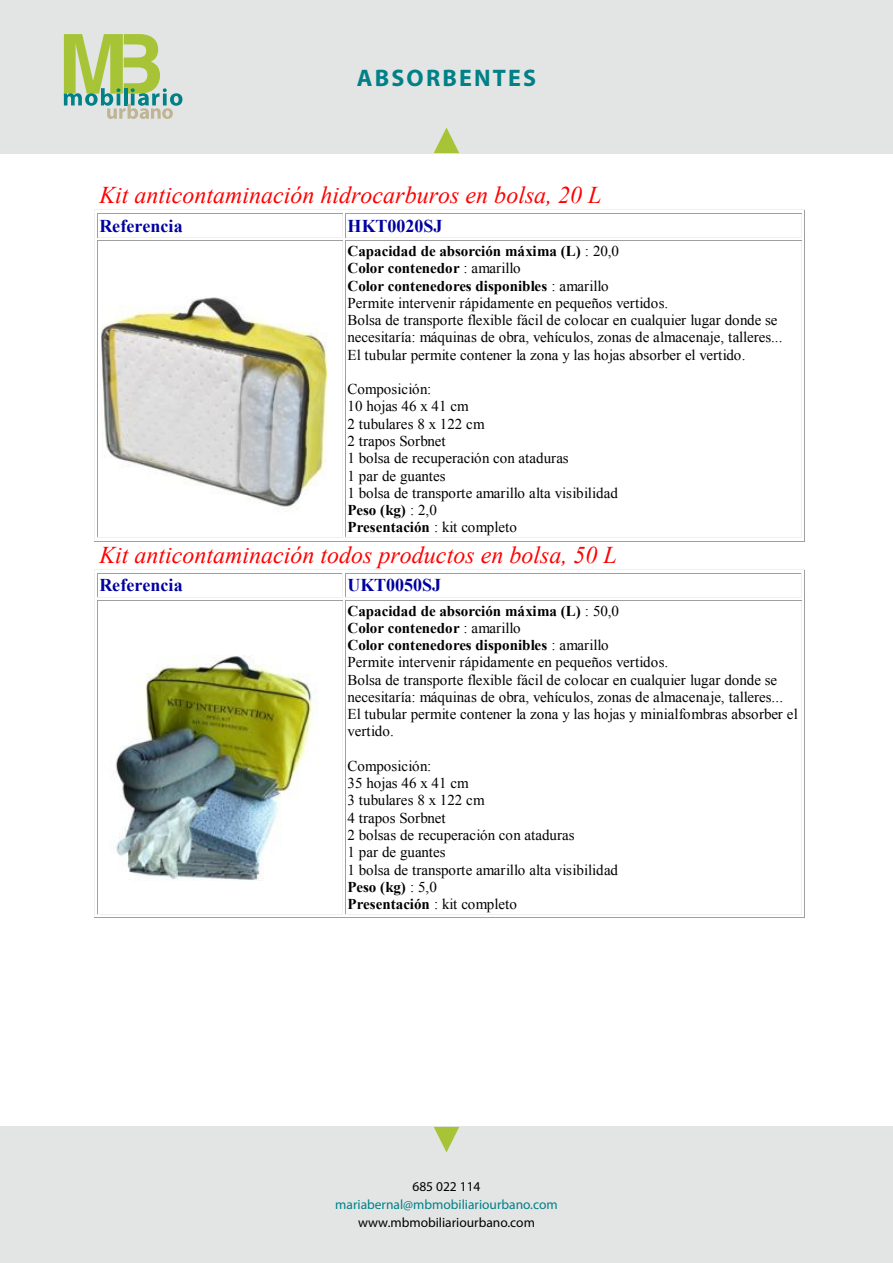
<style>
.page{position:relative;width:893px;height:1263px;background:#fff}
.page>*{position:absolute;margin:0;border:0;box-sizing:border-box;transform-origin:0 0}
.t1{font:italic 24px "Times New Roman";color:#f00}
.t2{font:700 24px "Myriad Pro";letter-spacing:.09em;color:#008087}
.t3{font:700 18px "Times New Roman";color:#0000a0}
.t4{font:15px/17.2px "Times New Roman";letter-spacing:-.005em;color:#000}
.t5{font:13.5px "Myriad Pro";color:#000}
.t6{font:13.5px "Myriad Pro";color:#008087}
.s1{font-weight:700}
</style>
<div class="page">
<div style="left:0;top:0;width:893px;height:153px;background:#e3e4e4"></div>
<div style="left:0;top:1127px;width:893px;height:136px;background:#e3e4e4"></div>
<svg style="left:64px;top:34px;width:118px;height:85px"></svg>
<svg style="left:434px;top:1127px;width:25px;height:25px"></svg>
<svg style="left:434px;top:128px;width:25px;height:25px"></svg>
<hr style="left:95px;top:209px;width:249px;height:1px;background:#f0f0f0">
<hr style="left:345px;top:209px;width:459px;height:1px;background:#f0f0f0">
<hr style="left:98px;top:213px;width:244px;height:1px;background:#a0a0a0">
<hr style="left:98px;top:237px;width:244px;height:1px;background:#f0f0f0">
<hr style="left:346px;top:213px;width:455px;height:1px;background:#a0a0a0">
<hr style="left:346px;top:237px;width:455px;height:1px;background:#f0f0f0">
<svg style="left:94px;top:209px;width:4px;height:33px"></svg>
<hr style="left:98px;top:240px;width:244px;height:1px;background:#a0a0a0">
<hr style="left:98px;top:537px;width:244px;height:1px;background:#f0f0f0">
<hr style="left:97px;top:241px;width:1px;height:296px;background:#a0a0a0">
<hr style="left:342px;top:241px;width:1px;height:296px;background:#f0f0f0">
<hr style="left:94px;top:242px;width:1px;height:299px;background:#f0f0f0">
<hr style="left:95px;top:541px;width:249px;height:1px;background:#a0a0a0">
<svg style="left:342px;top:209px;width:4px;height:32px"></svg>
<hr style="left:346px;top:240px;width:455px;height:1px;background:#a0a0a0">
<svg style="left:801px;top:209px;width:4px;height:33px"></svg>
<hr style="left:346px;top:537px;width:455px;height:1px;background:#f0f0f0">
<hr style="left:345px;top:241px;width:1px;height:296px;background:#a0a0a0">
<hr style="left:801px;top:241px;width:1px;height:296px;background:#f0f0f0">
<hr style="left:345px;top:541px;width:459px;height:1px;background:#a0a0a0">
<hr style="left:804px;top:242px;width:1px;height:299px;background:#a0a0a0">
<hr style="left:95px;top:569px;width:249px;height:1px;background:#f0f0f0">
<hr style="left:345px;top:569px;width:459px;height:1px;background:#f0f0f0">
<hr style="left:98px;top:573px;width:244px;height:1px;background:#a0a0a0">
<hr style="left:98px;top:597px;width:244px;height:1px;background:#f0f0f0">
<hr style="left:346px;top:573px;width:455px;height:1px;background:#a0a0a0">
<hr style="left:346px;top:597px;width:455px;height:1px;background:#f0f0f0">
<svg style="left:94px;top:569px;width:4px;height:33px"></svg>
<hr style="left:98px;top:600px;width:244px;height:1px;background:#a0a0a0">
<hr style="left:98px;top:914px;width:244px;height:1px;background:#f0f0f0">
<hr style="left:97px;top:601px;width:1px;height:313px;background:#a0a0a0">
<hr style="left:342px;top:601px;width:1px;height:313px;background:#f0f0f0">
<hr style="left:94px;top:602px;width:1px;height:315px;background:#f0f0f0">
<hr style="left:95px;top:917px;width:249px;height:1px;background:#a0a0a0">
<svg style="left:342px;top:569px;width:4px;height:32px"></svg>
<hr style="left:346px;top:600px;width:455px;height:1px;background:#a0a0a0">
<svg style="left:801px;top:569px;width:4px;height:33px"></svg>
<hr style="left:346px;top:914px;width:455px;height:1px;background:#f0f0f0">
<hr style="left:345px;top:601px;width:1px;height:313px;background:#a0a0a0">
<hr style="left:801px;top:601px;width:1px;height:313px;background:#f0f0f0">
<hr style="left:345px;top:917px;width:459px;height:1px;background:#a0a0a0">
<hr style="left:804px;top:602px;width:1px;height:315px;background:#a0a0a0">
<img style="left:102px;top:297px;width:225px;height:210px">
<img style="left:115px;top:655px;width:199px;height:225px">
<h1 class="t2" style="left:357px;top:62px;width:181px">ABSORBENTES</h1>
<h1 class="t1" style="left:99px;top:179px;width:504px">Kit anticontaminación hidrocarburos en bolsa, 20 L</h1>
<p class="t3" style="left:99px;top:213px;width:85px">Referencia</p>
<p class="t3" style="left:348px;top:213px;width:96px">HKT0020SJ</p>
<p class="t4" style="left:348px;top:242px;width:436px"><span class="s1">Capacidad de absorción máxima (L)</span> : 20,0<br><span class="s1">Color contenedor</span> : amarillo<br><span class="s1">Color contenedores disponibles</span> : amarillo<br>Permite intervenir rápidamente en pequeños vertidos.<br>Bolsa de transporte flexible fácil de colocar en cualquier lugar donde se necesitaría: máquinas de obra, vehículos, zonas de almacenaje, talleres...<br>El tubular permite contener la zona y las hojas absorber el vertido.</p>
<p class="t4" style="left:348px;top:380px;width:272px">Composición:<br>10 hojas 46 x 41 cm<br>2 tubulares 8 x 122 cm<br>2 trapos Sorbnet<br>1 bolsa de recuperación con ataduras<br>1 par de guantes<br>1 bolsa de transporte amarillo alta visibilidad<br><span class="s1">Peso (kg)</span> : 2,0<br><span class="s1">Presentación</span> : kit completo</p>
<h1 class="t1" style="left:99px;top:539px;width:519px">Kit anticontaminación todos productos en bolsa, 50 L</h1>
<p class="t3" style="left:99px;top:573px;width:85px">Referencia</p>
<p class="t3" style="left:348px;top:573px;width:95px">UKT0050SJ</p>
<p class="t4" style="left:348px;top:602px;width:452px"><span class="s1">Capacidad de absorción máxima (L)</span> : 50,0<br><span class="s1">Color contenedor</span> : amarillo<br><span class="s1">Color contenedores disponibles</span> : amarillo<br>Permite intervenir rápidamente en pequeños vertidos.<br>Bolsa de transporte flexible fácil de colocar en cualquier lugar donde se necesitaría: máquinas de obra, vehículos, zonas de almacenaje, talleres...<br>El tubular permite contener la zona y las hojas y minialfombras absorber el vertido.</p>
<p class="t4" style="left:348px;top:757px;width:272px">Composición:<br>35 hojas 46 x 41 cm<br>3 tubulares 8 x 122 cm<br>4 trapos Sorbnet<br>2 bolsas de recuperación con ataduras<br>1 par de guantes<br>1 bolsa de transporte amarillo alta visibilidad<br><span class="s1">Peso (kg)</span> : 5,0<br><span class="s1">Presentación</span> : kit completo</p>
<p class="t5" style="left:412px;top:1178px;width:70px">685 022 114</p>
<p class="t6" style="left:335px;top:1196px;width:224px">mariabernal@mbmobiliariourbano.com</p>
<p class="t5" style="left:358px;top:1214px;width:178px">www.mbmobiliariourbano.com</p>
</div>
